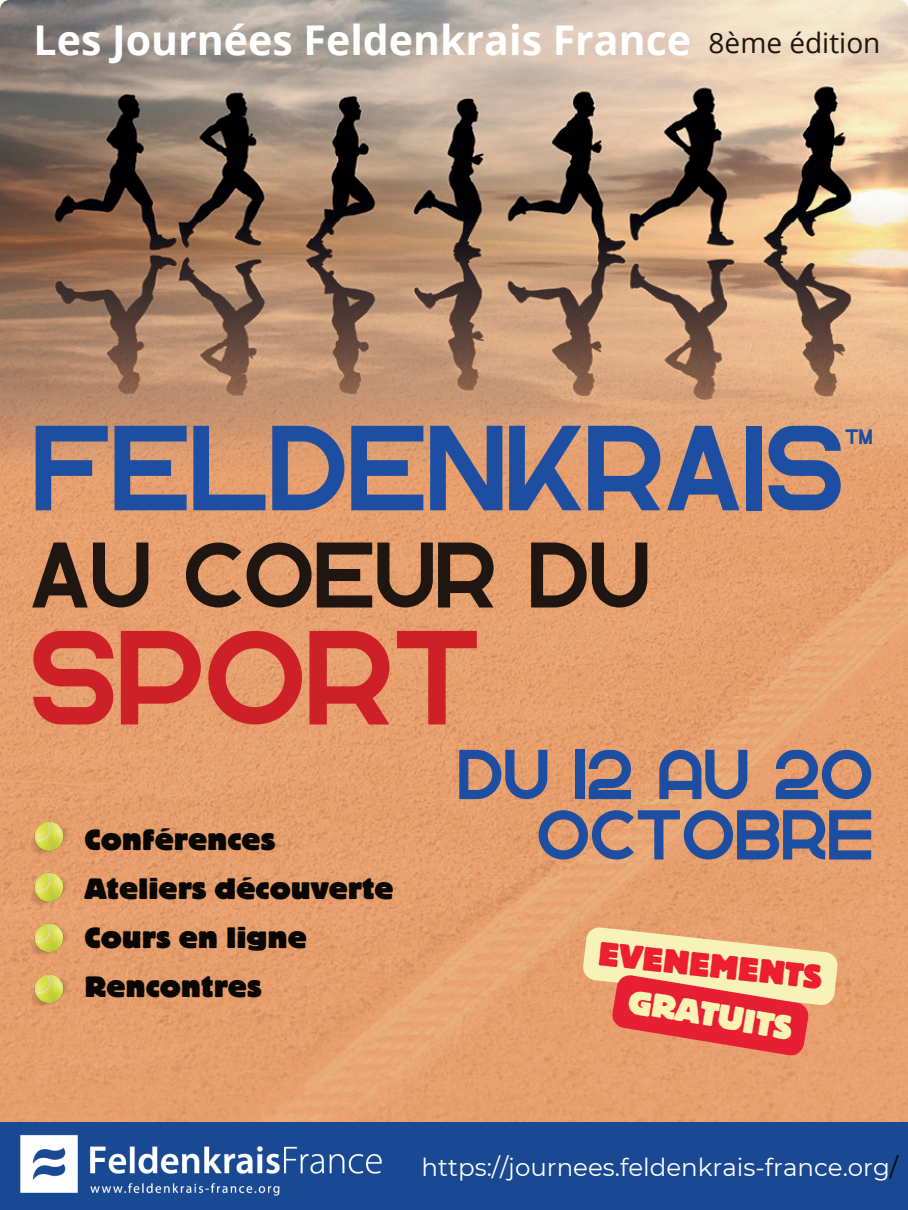
<style>
.page{position:relative;width:908px;height:1210px;background:#fff}
.page>*{position:absolute;margin:0;border:0;box-sizing:border-box;transform-origin:0 0}
.t1{font:133.66px "Greenth";color:#cd2027}
.t2{font:120.68px "Greenth";color:#1d4ea1}
.t3{font:92.78px "Greenth";color:#1f1611}
.t4{font:70.35px/60.4px "Greenth";color:#1d4ea1;text-align:right}
.t5{font:700 41.05px "Open Sans";color:#fff}
.t6{font:35.1px ".F0 x 346 e 758";color:#ec1e2f}
.t7{font:35.1px ".F0 x 346 e 758";color:#faf3b3}
.t8{font:30.8px/48.8px ".F0 x 346 e 758";letter-spacing:.02em;color:#080704}
.t9{font:24.5px "Montserrat";color:#fff}
.t10{font:21px "Greenth";color:#1d4ea1}
.s1{font-weight:400;font-size:28px;color:#1f1611}
.s2{color:#080704}
</style>
<div class="page">
<img style="left:0;top:0;width:907px;height:1122px">
<div style="left:0;top:1122px;width:907px;height:88px;background:#1a4892"></div>
<img style="left:20px;top:1134px;width:362px;height:62px">
<svg style="left:582px;top:926px;width:255px;height:130px"></svg>
<img style="left:30px;top:822px;width:50px;height:35px">
<img style="left:30px;top:872px;width:50px;height:36px">
<img style="left:30px;top:923px;width:50px;height:35px">
<img style="left:30px;top:974px;width:50px;height:35px">
<h3 class="t5" style="left:34px;top:11px;width:848px">Les Journées Feldenkrais France <span class="s1">8ème édition</span></h3>
<h2 class="t2" style="left:32px;top:398px;width:813px">FELDENKRAIS</h2>
<p class="t10" style="left:844px;top:424px;width:29px">TM</p>
<h3 class="t3" style="left:30px;top:521px;width:621px">AU COEUR DU</h3>
<h1 class="t1" style="left:30px;top:600px;width:452px">SPORT</h1>
<p class="t8" style="left:85px;top:816px;width:310px">Conférences<br>Ateliers découverte<br>Cours en ligne<br>Rencontres</p>
<h3 class="t4" style="left:457px;top:744px;width:417px">DU 12 AU 20<br>OCTOBRE</h3>
<p class="t6" style="left:600px;top:940px;width:226px;rotate:6deg">EVENEMENTS</p>
<p class="t7" style="left:630px;top:988px;width:167px;rotate:9deg">GRATUITS</p>
<p class="t9" style="left:421px;top:1151px;width:478px">https://journees.feldenkrais-france.org<span class="s2">/</span></p>
</div>
